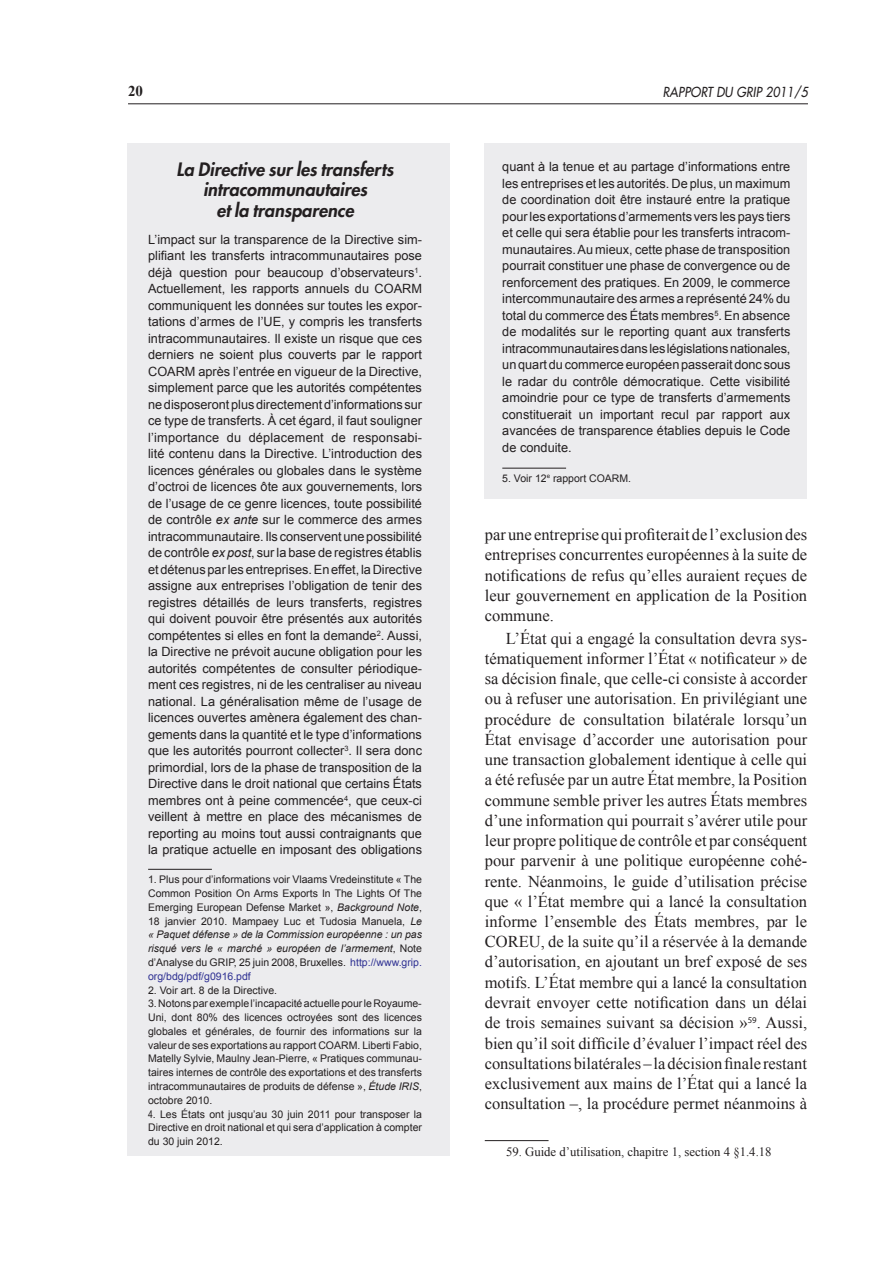
<style>
.page{position:relative;width:893px;height:1263px;background:#fff}
.page>*{position:absolute;margin:0;border:0;box-sizing:border-box;transform-origin:0 0}
.t1{font:italic 800 18px/20.2px "Futura";color:#231f20;text-align:center}
.t2{font:16.5px/20.2px "Times New Roman";color:#231f20;text-align:justify}
.t3{font:700 15px "Times New Roman";color:#231f20}
.t4{font:italic 13.5px "Futura";letter-spacing:.01em;color:#231f20;scale:.9 1}
.t5{font:12.75px/16.5px "Arial";color:#231f20;text-align:justify}
.t6{font:12.75px "Times New Roman";color:#231f20}
.t7{font:10.5px/13.8px "Arial";color:#231f20;text-align:justify}
.s1{font-style:italic}
.s2{color:#2e3092}
.s3{font-family:"Arial Narrow"}
</style>
<div class="page">
<hr style="left:128px;top:103px;width:680px;height:1px;background:#231f20">
<div style="left:128px;top:144px;width:322px;height:1011px;background:#ececee"></div>
<div style="left:485px;top:144px;width:322px;height:355px;background:#ececee"></div>
<hr style="left:485px;top:1140px;width:64px;height:1px;background:#231f20">
<hr style="left:148px;top:869px;width:64px;height:1px;background:#231f20">
<hr style="left:502px;top:468px;width:64px;height:1px;background:#231f20">
<p class="t3" style="left:128px;top:81px;width:16px">20</p>
<p class="t4" style="left:663px;top:83px;width:163px">RAPPORT DU GRIP 2011/5</p>
<h1 class="t1" style="left:177px;top:159px;width:218px">La Directive sur les transferts intracommunautaires<br>et la transparence</h1>
<p class="t5" style="left:148px;top:231px;width:276px">L’impact sur la transparence de la Directive sim&shy;plifiant les transferts intracommunautaires pose déjà question pour beaucoup d’observateurs<sup>1</sup>.<br>Actuellement, les rapports annuels du COARM communiquent les données sur toutes les expor&shy;tations d’armes de l’UE, y compris les transferts intracommunautaires. Il existe un risque que ces derniers ne soient plus couverts par le rapport COARM après l’entrée en vigueur de la Directive, simplement parce que les autorités compétentes ne disposeront plus directement d’informations sur ce type de transferts. À cet égard, il faut souligner l’importance du déplacement de responsabi&shy;lité contenu dans la Directive. L’introduction des licences générales ou globales dans le système d’octroi de licences ôte aux gouvernements, lors de l’usage de ce genre licences, toute possibilité de contrôle <span class="s1">ex ante</span> sur le commerce des armes intracommunautaire. Ils conservent une possibilité de contrôle <span class="s1">ex post</span>, sur la base de registres établis et détenus par les entreprises. En effet, la Directive assigne aux entreprises l’obligation de tenir des registres détaillés de leurs transferts, registres qui doivent pouvoir être présentés aux autorités compétentes si elles en font la demande<sup>2</sup>. Aussi, la Directive ne prévoit aucune obligation pour les autorités compétentes de consulter périodique&shy;ment ces registres, ni de les centraliser au niveau national. La généralisation même de l’usage de licences ouvertes amènera également des chan&shy;gements dans la quantité et le type d’informations que les autorités pourront collecter<sup>3</sup>. Il sera donc primordial, lors de la phase de transposition de la Directive dans le droit national que certains États membres ont à peine commencée<sup>4</sup>, que ceux-ci veillent à mettre en place des mécanismes de reporting au moins tout aussi contraignants que la pratique actuelle en imposant des obligations</p>
<p class="t7" style="left:148px;top:873px;width:275px">1. Plus pour d’informations voir Vlaams Vredeinstitute « The Common Position On Arms Exports In The Lights Of The Emerging European Defense Market », <span class="s1">Background Note</span>, 18 janvier 2010. Mampaey Luc et Tudosia Manuela, <span class="s1">Le « Paquet défense » de la Commission européenne : un pas risqué vers le « marché » européen de l’armement</span>, Note d’Analyse du GRIP, 25 juin 2008, Bruxelles. <span class="s2">http://www.grip. org/bdg/pdf/g0916.pdf</span></p>
<p class="t7" style="left:148px;top:983px;width:130px">2. Voir art. 8 de la Directive.</p>
<p class="t7" style="left:148px;top:997px;width:275px">3. Notons par exemple l’incapacité actuelle pour le Royaume-Uni, dont 80% des licences octroyées sont des licences globales et générales, de fournir des informations sur la valeur de ses exportations au rapport COARM. Liberti Fabio, Matelly Sylvie, Maulny Jean-Pierre, « Pratiques communau&shy;taires internes de contrôle des exportations et des transferts intracommunautaires de produits de défense », <span class="s1">Étude IRIS</span>, octobre 2010.</p>
<p class="t7" style="left:148px;top:1107px;width:275px"><span class="s3">4</span>. Les États ont jusqu’au 30 juin 2011 pour transposer la Directive en droit national et qui sera d’application à compter du 30 juin 2012.</p>
<p class="t5" style="left:502px;top:159px;width:290px">quant à la tenue et au partage d’informations entre les entreprises et les autorités. De plus, un maximum de coordination doit être instauré entre la pratique pour les exportations d’armements vers les pays tiers et celle qui sera établie pour les transferts intracom&shy;munautaires. Au mieux, cette phase de transposition pourrait constituer une phase de convergence ou de renforcement des pratiques. En 2009, le commerce intercommunautaire des armes a représenté 24% du total du commerce des États membres<sup>5</sup>. En absence de modalités sur le reporting quant aux transferts intracommunautaires dans les législations nationales, un quart du commerce européen passerait donc sous le radar du contrôle démocratique. Cette visibilité amoindrie pour ce type de transferts d’armements constituerait un important recul par rapport aux avancées de transparence établies depuis le Code de conduite.</p>
<p class="t7" style="left:502px;top:471px;width:130px">5. Voir 12<sup>e</sup> rapport COARM.</p>
<p class="t2" style="left:485px;top:524px;width:324px">par une entreprise qui profiterait de l’exclusion des entreprises concurrentes européennes à la suite de notifications de refus qu’elles auraient reçues de leur gouvernement en application de la Position commune.</p>
<p class="t2" style="left:485px;top:628px;width:324px;text-indent:21px">L’État qui a engagé la consultation devra sys&shy;tématiquement informer l’État « notificateur » de sa décision finale, que celle-ci consiste à accorder ou à refuser une autorisation. En privilégiant une procédure de consultation bilatérale lorsqu’un État envisage d’accorder une autorisation pour une transaction globalement identique à celle qui a été refusée par un autre État membre, la Position commune semble priver les autres États membres d’une information qui pourrait s’avérer utile pour leur propre politique de contrôle et par conséquent pour parvenir à une politique européenne cohé&shy;rente. Néanmoins, le guide d’utilisation précise que « l’État membre qui a lancé la consultation informe l’ensemble des États membres, par le COREU, de la suite qu’il a réservée à la demande d’autorisation, en ajoutant un bref exposé de ses motifs. L’État membre qui a lancé la consultation devrait envoyer cette notification dans un délai de trois semaines suivant sa décision »<sup>59</sup>. Aussi, bien qu’il soit difficile d’évaluer l’impact réel des consultations bilatérales – la décision finale restant exclusivement aux mains de l’État qui a lancé la consultation –, la procédure permet néanmoins à</p>
<p class="t6" style="left:506px;top:1143px;width:267px">59. Guide d’utilisation, chapitre 1, section 4 §1.4.18</p>
</div>
